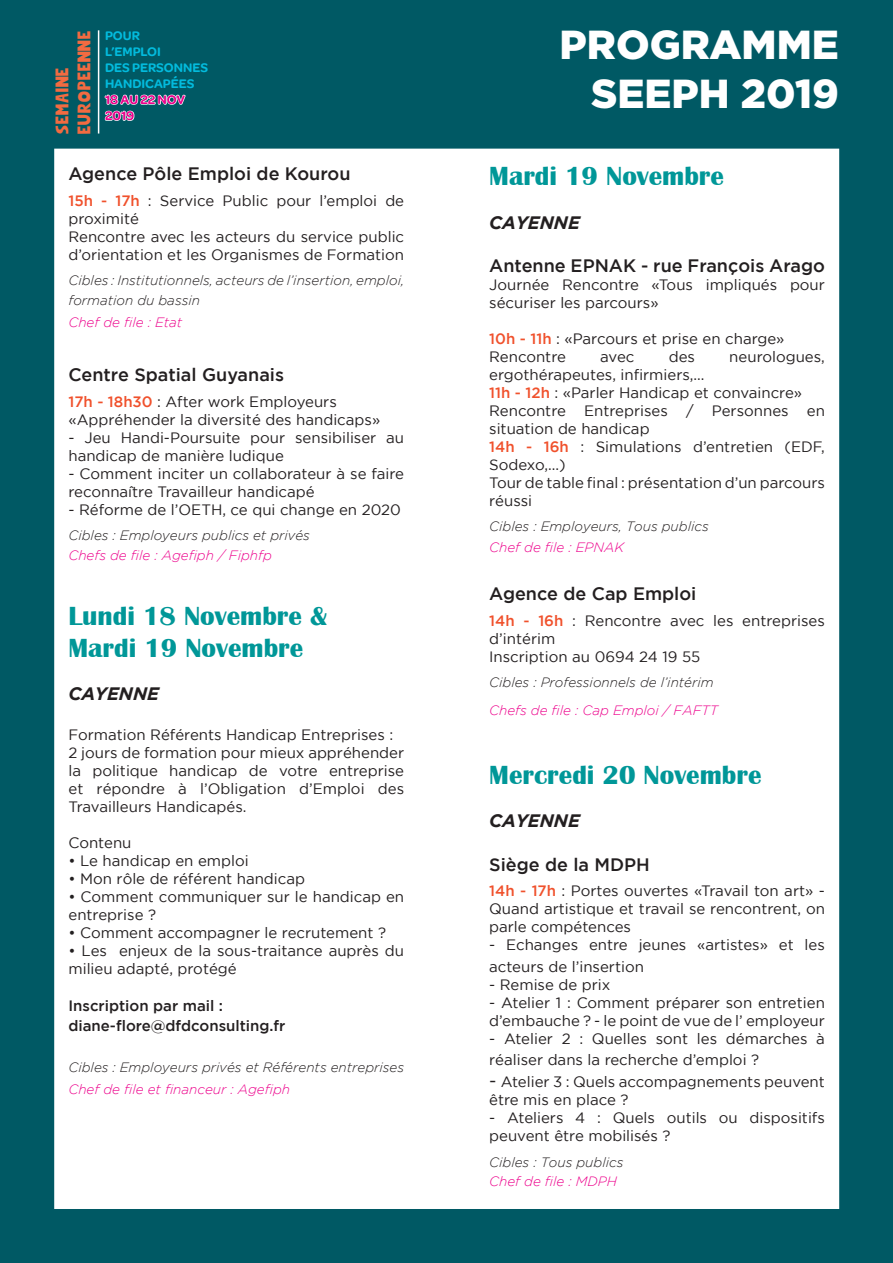
<style>
.page{position:relative;width:893px;height:1263px;background:#005964}
.page>*{position:absolute;margin:0;border:0;box-sizing:border-box;transform-origin:0 0}
.t1{font:900 40.5px/48.6px "Gotham";color:#fff;text-align:right}
.t2{font:700 27px/32.4px "Britannic";color:#009798}
.t3{font:18.3px/21.9px "Chunk";letter-spacing:.06em;color:#f26b41}
.t4{font:500 18px "Gotham";color:#231f20}
.t5{font:italic 700 18px "Gotham";color:#231f20}
.t6{font:15px/18px "Gotham";color:#231f20}
.t7{font:500 15px/19.5px "Gotham";color:#231f20}
.t8{font:italic 300 13.5px/19.5px "Gotham";color:#231f20}
.t9{font:italic 300 13.5px "Gotham";color:#ed028c}
.t10{font:600 13.35px/16px "Omnes";color:#03bbdd}
.t11{font:600 13.35px/16px "Omnes";color:#ed028c}
.s1{font-weight:500;color:#f0512c}
.s2{font-size:18px}
</style>
<div class="page">
<div style="left:55px;top:149px;width:783px;height:1059px;background:#fff"></div>
<svg style="left:104px;top:94px;width:82px;height:27px"></svg>
<hr style="left:98px;top:30px;width:1px;height:104px;background:#fff">
<p class="t3" style="left:52px;top:134px;width:104px;rotate:-90deg">SEMAINE<br>EUROPEENNE</p>
<p class="t10" style="left:105px;top:27px;width:105px">POUR<br>L’EMPLOI<br>DES PERSONNES<br>HANDICAPÉES</p>
<p class="t11" style="left:105px;top:92px;width:82px">18 AU 22 NOV<br>2019</p>
<p class="t4" style="left:68px;top:164px;width:284px">Agence Pôle Emploi de Kourou</p>
<p class="t6" style="left:68px;top:191px;width:337px"><span class="s1">15h - 17h</span> : Service Public pour l’emploi de proximité<br>Rencontre avec les acteurs du service public d’orientation et les Organismes de Formation</p>
<p class="t8" style="left:68px;top:271px;width:337px">Cibles : Institutionnels, acteurs de l’insertion, emploi, formation du bassin</p>
<p class="t9" style="left:68px;top:315px;width:115px">Chef de file : Etat</p>
<p class="t4" style="left:68px;top:365px;width:217px">Centre Spatial Guyanais</p>
<p class="t6" style="left:68px;top:392px;width:313px"><span class="s1">17h - 18h30</span> : After work Employeurs «Appréhender la diversité des handicaps»</p>
<p class="t6" style="left:68px;top:428px;width:337px">- Jeu Handi-Poursuite pour sensibiliser au handicap de manière ludique</p>
<p class="t6" style="left:68px;top:464px;width:337px">- Comment inciter un collaborateur à se faire reconnaître Travailleur handicapé</p>
<p class="t6" style="left:68px;top:500px;width:334px">- Réforme de l’OETH, ce qui change en 2020</p>
<p class="t8" style="left:68px;top:526px;width:243px">Cibles : Employeurs publics et privés</p>
<p class="t9" style="left:68px;top:548px;width:205px">Chefs de file : Agefiph / Fiphfp</p>
<h2 class="t2" style="left:68px;top:600px;width:260px">Lundi 18 Novembre &amp;<br>Mardi 19 Novembre</h2>
<p class="t5" style="left:68px;top:683px;width:92px">CAYENNE</p>
<p class="t6" style="left:68px;top:725px;width:337px">Formation Référents Handicap Entreprises :<br>2 jours de formation pour mieux appréhender la politique handicap de votre entreprise et répondre à l’Obligation d’Emploi des Travailleurs Handicapés.</p>
<p class="t6" style="left:68px;top:833px;width:65px">Contenu</p>
<p class="t6" style="left:68px;top:851px;width:182px">• Le handicap en emploi</p>
<p class="t6" style="left:68px;top:869px;width:238px">• Mon rôle de référent handicap</p>
<p class="t6" style="left:68px;top:887px;width:337px">• Comment communiquer sur le handicap en entreprise ?</p>
<p class="t6" style="left:68px;top:923px;width:319px">• Comment accompagner le recrutement ?</p>
<p class="t6" style="left:68px;top:941px;width:337px">• Les enjeux de la sous-traitance auprès du milieu adapté, protégé</p>
<p class="t7" style="left:68px;top:996px;width:218px">Inscription par mail : diane-flore@dfdconsulting.fr</p>
<p class="t8" style="left:68px;top:1057px;width:337px">Cibles : Employeurs privés et Référents entreprises</p>
<p class="t9" style="left:68px;top:1081px;width:223px">Chef de file et financeur : Agefiph</p>
<h1 class="t1" style="left:560px;top:20px;width:281px">PROGRAMME<br>SEEPH 2019</h1>
<h2 class="t2" style="left:489px;top:160px;width:236px">Mardi 19 Novembre</h2>
<p class="t5" style="left:489px;top:212px;width:92px">CAYENNE</p>
<p class="t4" style="left:489px;top:255px;width:337px">Antenne EPNAK - rue François Arago</p>
<p class="t6" style="left:489px;top:275px;width:337px">Journée Rencontre «Tous impliqués pour sécuriser les parcours»</p>
<p class="t6" style="left:489px;top:329px;width:297px"><span class="s1">10h - 11h</span> : «Parcours et prise en charge»<br>Rencontre</p>
<p class="t6" style="left:600px;top:347px;width:36px">avec</p>
<p class="t6" style="left:669px;top:347px;width:28px">des</p>
<p class="t6" style="left:729px;top:347px;width:97px">neurologues,</p>
<p class="t6" style="left:489px;top:365px;width:337px">ergothérapeutes, infirmiers,...<br><span class="s1">11h - 12h</span> : «Parler Handicap et convaincre»<br>Rencontre Entreprises / Personnes en situation de handicap<br><span class="s1">14h - 16h</span> : Simulations d’entretien (EDF,<br>Sodexo,...)<br>Tour de table final : présentation d’un parcours réussi</p>
<p class="t8" style="left:489px;top:517px;width:221px">Cibles : Employeurs, Tous publics</p>
<p class="t9" style="left:489px;top:540px;width:136px">Chef de file : EPNAK</p>
<p class="t4" style="left:489px;top:583px;width:209px">Agence de Cap Emploi</p>
<p class="t6" style="left:489px;top:611px;width:337px"><span class="s1">14h - 16h</span> : Rencontre avec les entreprises d’intérim<br>Inscription au 0694 24 19 55</p>
<p class="t8" style="left:489px;top:673px;width:226px">Cibles : Professionnels de l’intérim</p>
<p class="t9" style="left:489px;top:703px;width:230px">Chefs de file : Cap Emploi / FAFTT</p>
<h2 class="t2" style="left:489px;top:759px;width:274px">Mercredi 20 Novembre</h2>
<p class="t5" style="left:489px;top:811px;width:92px">CAYENNE</p>
<p class="t4" style="left:489px;top:854px;width:162px">Siège de la MDPH</p>
<p class="t6" style="left:489px;top:882px;width:337px;text-align:justify"><span class="s1">14h - 17h</span> : Portes ouvertes «Travail ton art» - Quand artistique et travail se rencontrent, on parle compétences</p>
<p class="t6" style="left:489px;top:934px;width:337px;line-height:21.6px">- Echanges entre jeunes «artistes» et les acteurs de l’insertion</p>
<p class="t6" style="left:489px;top:975px;width:123px">- Remise de prix</p>
<p class="t6" style="left:489px;top:993px;width:337px">- Atelier 1 : Comment préparer son entretien d’embauche ? - le point de vue de l’ employeur</p>
<p class="t6" style="left:489px;top:1027px;width:337px;line-height:21.6px">- Atelier 2 : Quelles sont les démarches à réaliser dans la recherche d’emploi ?</p>
<p class="t6" style="left:489px;top:1072px;width:337px"><span class="s2">-</span> Atelier 3 : Quels accompagnements peuvent être mis en place ?</p>
<p class="t6" style="left:489px;top:1108px;width:337px">- Ateliers 4 : Quels outils ou dispositifs peuvent être mobilisés ?</p>
<p class="t8" style="left:489px;top:1152px;width:136px">Cibles : Tous publics</p>
<p class="t9" style="left:489px;top:1174px;width:129px">Chef de file : MDPH</p>
</div>
